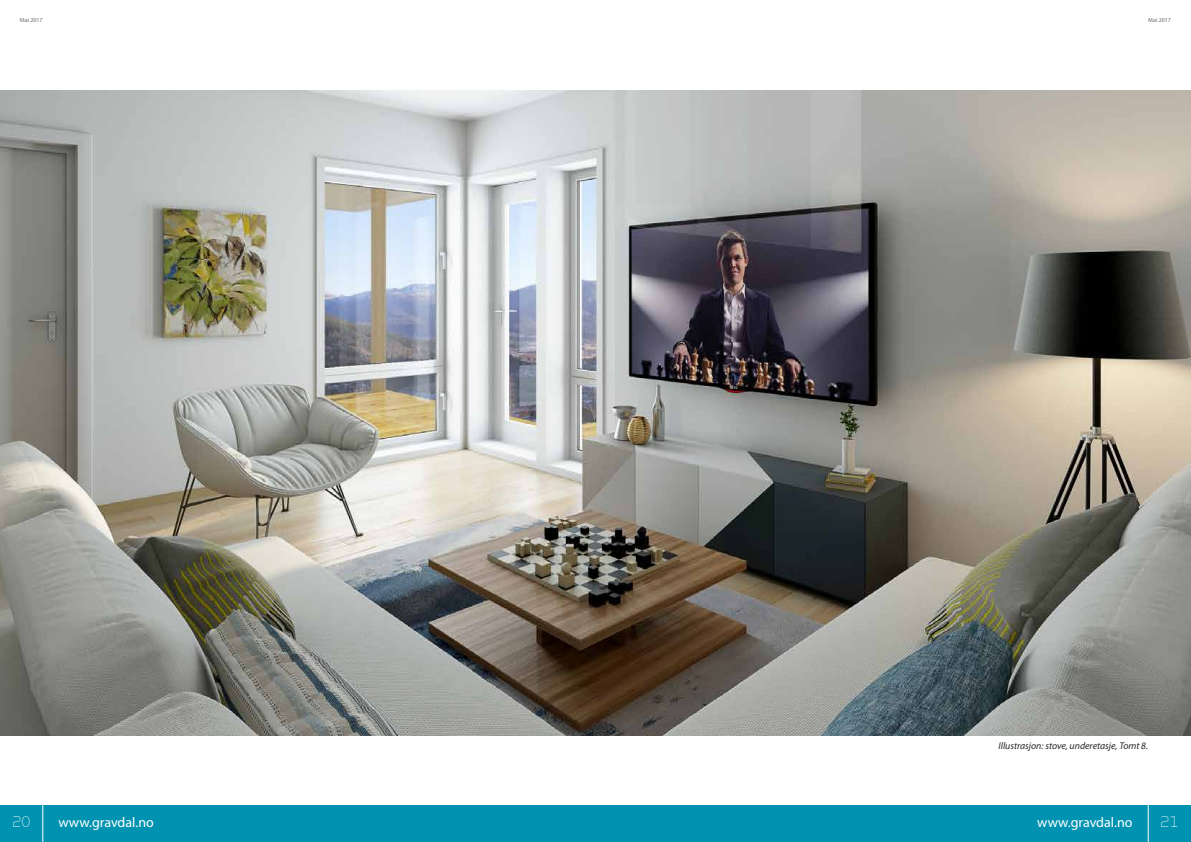
<style>
.page{position:relative;width:1191px;height:842px;background:#fff}
.page>*{position:absolute;margin:0;border:0;box-sizing:border-box;transform-origin:0 0}
.t1{font:14px "Myriad Pro";color:#fff}
.t2{font:300 14px "Infinity";color:#fff}
.t3{font:italic 9.8px "Myriad Pro";color:#272726}
.t4{font:6px "Myriad Pro";color:#6e6e6e}
</style>
<div class="page">
<img style="left:0;top:91px;width:1191px;height:645px">
<div style="left:0;top:805px;width:1191px;height:37px;background:#0093b1"></div>
<hr style="left:43px;top:799px;width:1px;height:43px;background:#fff">
<hr style="left:1148px;top:799px;width:1px;height:43px;background:#fff">
<p class="t4" style="left:20px;top:16px;width:24px">Mai 2017</p>
<p class="t4" style="left:1148px;top:16px;width:24px">Mai 2017</p>
<h1 class="t2" style="left:13px;top:811px;width:19px">20</h1>
<p class="t3" style="left:998px;top:740px;width:151px">Illustrasjon: stove, underetasje, Tomt 8.</p>
<h1 class="t1" style="left:58px;top:814px;width:97px">www.gravdal.no</h1>
<h1 class="t1" style="left:1037px;top:814px;width:97px">www.gravdal.no</h1>
<h1 class="t2" style="left:1160px;top:811px;width:19px">21</h1>
</div>
